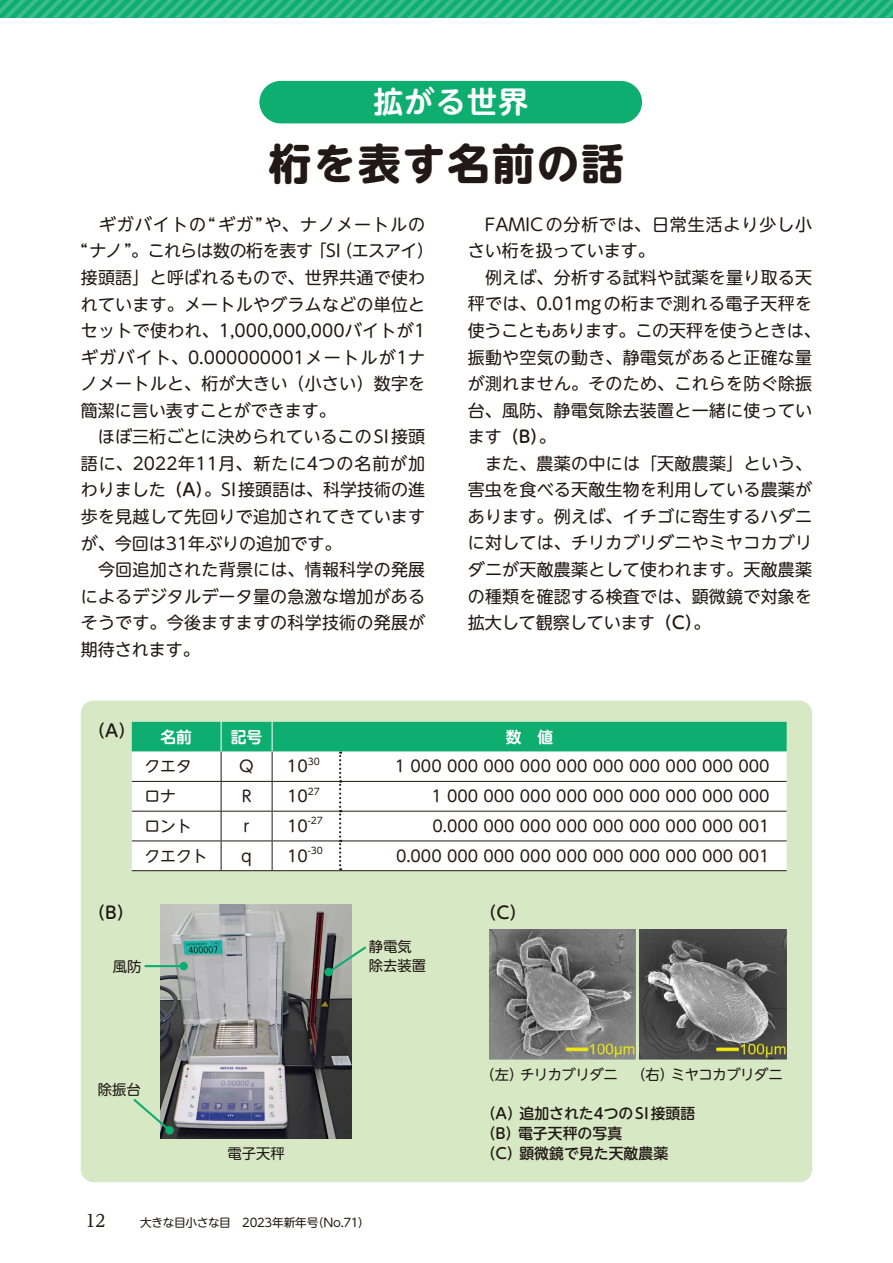
<style>
.page{position:relative;width:893px;height:1263px;background:#fff}
.page>*{position:absolute;margin:0;border:0;box-sizing:border-box;transform-origin:0 0}
.t1{font:700 42.45px "UD Shin M Go Pr 6";letter-spacing:.05em;color:#221815}
.t2{font:700 29.7px "UD Shin M Go Pr 6 De";letter-spacing:.05em;color:#fff}
.t3{font:16.95px/26.5px "UD Shin M Go Pr 6";letter-spacing:.015em;color:#221815}
.t4{font:500 16.95px "UD Shin M Go Pr 6";color:#221815}
.t5{font:500 16.95px "UD Reimin Pr 6";color:#221815}
.t6{font:15.75px "UD Shin M Go Pr 6";color:#221815}
.t7{font:700 15.75px "UD Shin M Go Pr 6 De";color:#fff}
.t8{font:500 14.85px/20.2px "UD Shin M Go Pr 6";color:#221815}
.t9{font:14.4px "UD Shin M Go Pr 6";letter-spacing:-.01em;color:#221815}
.t10{font:14.4px "UD Shin M Go Pr 6";letter-spacing:-.03em;color:#221815}
.t11{font:14.4px "UD Shin M Go Pr 6";letter-spacing:-.035em;color:#221815}
.t12{font:11.7px "UD Shin M Go Pr 6";letter-spacing:-.025em;color:#221815}
.t13{font:9.15px "UD Shin M Go Pr 6";color:#221815}
.s1{font-weight:500}
</style>
<div class="page">
<svg style="left:0;top:0;width:893px;height:17px;background:#22b47c"></svg>
<div style="left:81px;top:701px;width:731px;height:481px;background:#d6e9c4;border-radius:13px"></div>
<img style="left:489px;top:929px;width:146px;height:130px">
<img style="left:640px;top:929px;width:147px;height:130px">
<img style="left:161px;top:904px;width:191px;height:234px">
<hr style="left:132px;top:870px;width:89px;height:1px;background:#221815">
<hr style="left:221px;top:870px;width:51px;height:1px;background:#221815">
<hr style="left:272px;top:870px;width:68px;height:1px;background:#221815">
<hr style="left:340px;top:870px;width:447px;height:1px;background:#221815">
<svg style="left:132px;top:722px;width:655px;height:148px;background:#cae9dd"></svg>
<svg style="left:326px;top:944px;width:41px;height:31px"></svg>
<div style="left:324px;top:968px;width:9px;height:8px;background:#0eae71;border-radius:50%"></div>
<hr style="left:145px;top:965px;width:39px;height:2px;background:#0eae71">
<div style="left:179px;top:962px;width:9px;height:8px;background:#0eae71;border-radius:50%"></div>
<svg style="left:133px;top:1096px;width:40px;height:37px"></svg>
<div style="left:165px;top:1126px;width:9px;height:8px;background:#0eae71;border-radius:50%"></div>
<div style="left:259px;top:81px;width:383px;height:42px;background:#0eae71;border-radius:21px"></div>
<h2 class="t2" style="left:373px;top:77px;width:156px">拡がる世界</h2>
<h1 class="t1" style="left:269px;top:127px;width:357px">桁を表す名前の話</h1>
<p class="t3" style="left:81px;top:210px;width:354px">　ギガバイトの“ギガ”や、ナノメートルの“ナノ”。これらは数の桁を表す「SI（エスアイ）接頭語」と呼ばれるもので、世界共通で使われています。メートルやグラムなどの単位とセットで使われ、1,000,000,000バイトが1ギガバイト、0.000000001メートルが1ナノメートルと、桁が大きい（小さい）数字を簡潔に言い表すことができます。<br>　ほぼ三桁ごとに決められているこのSI接頭語に、2022年11月、新たに4つの名前が加わりました<span class="s1">（A）</span>。SI接頭語は、科学技術の進歩を見越して先回りで追加されてきていますが、今回は31年ぶりの追加です。<br>　今回追加された背景には、情報科学の発展によるデジタルデータ量の急激な増加があるそうです。今後ますますの科学技術の発展が期待されます。</p>
<p class="t3" style="left:468px;top:210px;width:354px">　FAMICの分析では、日常生活より少し小さい桁を扱っています。<br>　例えば、分析する試料や試薬を量り取る天秤では、0.01mgの桁まで測れる電子天秤を使うこともあります。この天秤を使うときは、振動や空気の動き、静電気があると正確な量が測れません。そのため、これらを防ぐ除振台、風防、静電気除去装置と一緒に使っています<span class="s1">（B）</span>。<br>　また、農薬の中には「天敵農薬」という、害虫を食べる天敵生物を利用している農薬があります。例えば、イチゴに寄生するハダニに対しては、チリカブリダニやミヤコカブリダニが天敵農薬として使われます。天敵農薬の種類を確認する検査では、顕微鏡で対象を拡大して観察しています<span class="s1">（C）</span>。</p>
<p class="t4" style="left:88px;top:716px;width:49px">（A）</p>
<p class="t7" style="left:160px;top:723px;width:33px">名前</p>
<p class="t7" style="left:231px;top:723px;width:33px">記号</p>
<p class="t7" style="left:506px;top:723px;width:49px">数　値</p>
<p class="t6" style="left:145px;top:753px;width:49px">クエタ</p>
<p class="t6" style="left:239px;top:753px;width:16px">Q</p>
<p class="t6" style="left:287px;top:753px;width:22px">10</p>
<p class="t13" style="left:308px;top:753px;width:14px">30</p>
<p class="t6" style="left:395px;top:753px;width:376px">1 000 000 000 000 000 000 000 000 000 000</p>
<p class="t6" style="left:145px;top:783px;width:33px">ロナ</p>
<p class="t6" style="left:242px;top:783px;width:11px">R</p>
<p class="t6" style="left:287px;top:783px;width:22px">10</p>
<p class="t13" style="left:308px;top:783px;width:14px">27</p>
<p class="t6" style="left:431px;top:783px;width:340px">1 000 000 000 000 000 000 000 000 000</p>
<p class="t6" style="left:145px;top:813px;width:49px">ロント</p>
<p class="t6" style="left:243px;top:813px;width:8px">r</p>
<p class="t6" style="left:287px;top:813px;width:22px">10</p>
<p class="t13" style="left:308px;top:813px;width:17px">-27</p>
<p class="t6" style="left:432px;top:813px;width:339px">0.000 000 000 000 000 000 000 000 001</p>
<p class="t6" style="left:145px;top:843px;width:64px">クエクト</p>
<p class="t6" style="left:241px;top:843px;width:12px">q</p>
<p class="t6" style="left:287px;top:843px;width:22px">10</p>
<p class="t13" style="left:308px;top:843px;width:17px">-30</p>
<p class="t6" style="left:396px;top:843px;width:375px">0.000 000 000 000 000 000 000 000 000 001</p>
<p class="t4" style="left:88px;top:898px;width:47px">（B）</p>
<p class="t4" style="left:479px;top:898px;width:49px">（C）</p>
<p class="t9" style="left:369px;top:935px;width:45px">静電気</p>
<p class="t9" style="left:113px;top:954px;width:30px">風防</p>
<p class="t9" style="left:369px;top:953px;width:59px">除去装置</p>
<p class="t9" style="left:98px;top:1077px;width:45px">除振台</p>
<p class="t9" style="left:227px;top:1142px;width:59px">電子天秤</p>
<p class="t5" style="left:85px;top:1207px;width:22px">12</p>
<p class="t12" style="left:140px;top:1212px;width:231px">大きな目小さな目　2023年新年号（No.71）</p>
<p class="t11" style="left:481px;top:1063px;width:139px">（左）チリカブリダニ</p>
<p class="t8" style="left:481px;top:1102px;width:216px">（A）追加された4つのSI接頭語（B）電子天秤の写真<br>（C）顕微鏡で見た天敵農薬</p>
<p class="t10" style="left:631px;top:1063px;width:153px">（右）ミヤコカブリダニ</p>
</div>
